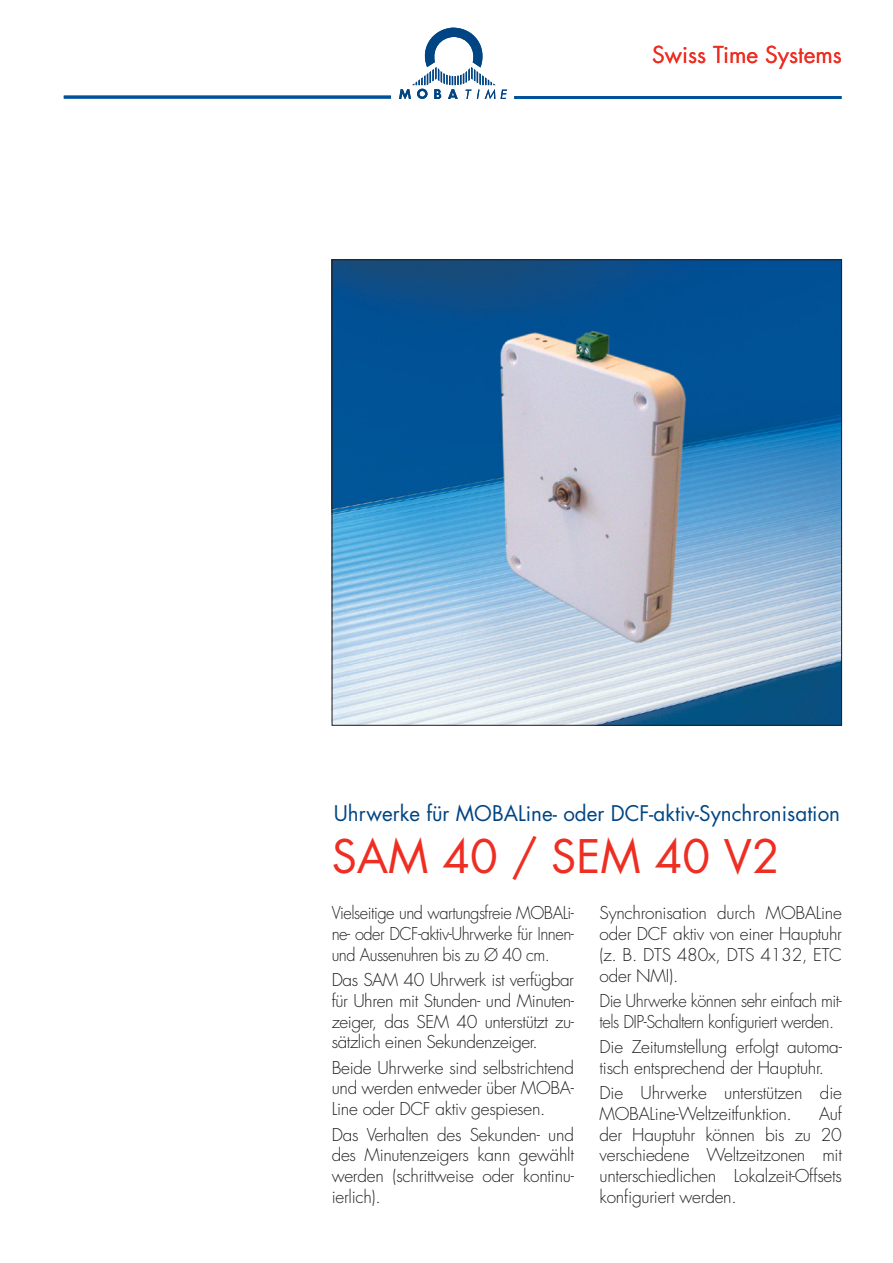
<style>
.page{position:relative;width:893px;height:1263px;background:#fff}
.page>*{position:absolute;margin:0;border:0;box-sizing:border-box;transform-origin:0 0}
.Produktbezeichnung_T{font:45px "Futura Std";color:#ee2e22}
.t1{font:22.65px "Futura";color:#ee2e22}
.Zwischentitel{font:21px "Futura Std";color:#004583}
.Titelseitentext{font:300 17.25px/20.7px "Futura Std";letter-spacing:-.015em;color:#231f20;text-align:justify}
.Titelseitentext-2{font:300 17.25px/20.7px "Futura Std";letter-spacing:-.015em;color:#231f20;text-align:justify;scale:.95 1}
</style>
<div class="page">
<img style="left:334px;top:261px;width:506px;height:463px">
<svg style="left:399px;top:28px;width:108px;height:71px"></svg>
<hr style="left:64px;top:96px;width:327px;height:3px;background:#01529a">
<hr style="left:514px;top:96px;width:327px;height:3px;background:#01529a">
<h2 class="t1" style="left:652px;top:39px;width:191px">Swiss Time Systems</h2>
<p class="Zwischentitel" style="left:334px;top:800px;width:508px">Uhrwerke für MOBALine- oder DCF-aktiv-Synchronisation</p>
<p class="Produktbezeichnung_T" style="left:332px;top:827px;width:450px">SAM 40 / SEM 40 V2</p>
<p class="Titelseitentext-2" style="left:332px;top:903px;width:257px">Vielseitige und wartungsfreie MOBALi&shy;ne- oder DCF-aktiv-Uhrwerke für Innen&shy;und Aussenuhren bis zu Ø 40 cm.</p>
<p class="Titelseitentext" style="left:332px;top:970px;width:244px">Das SAM 40 Uhrwerk ist verfügbar für Uhren mit Stunden- und Minuten&shy;zeiger, das SEM 40 unterstützt zu&shy;sätzlich einen Sekundenzeiger.</p>
<p class="Titelseitentext" style="left:332px;top:1058px;width:244px">Beide Uhrwerke sind selbstrichtend und werden entweder über MOBA-Line oder DCF aktiv gespiesen.</p>
<p class="Titelseitentext" style="left:332px;top:1124px;width:244px">Das Verhalten des Sekunden- und des Minutenzeigers kann gewählt werden (schrittweise oder kontinu&shy;ierlich).</p>
<p class="Titelseitentext" style="left:600px;top:903px;width:244px">Synchronisation durch MOBALine oder DCF aktiv von einer Hauptuhr (z. B. DTS 480x, DTS 4132, ETC oder NMI).</p>
<p class="Titelseitentext-2" style="left:600px;top:991px;width:257px">Die Uhrwerke können sehr einfach mit&shy;tels DIP-Schaltern konfiguriert werden.</p>
<p class="Titelseitentext" style="left:600px;top:1037px;width:244px">Die Zeitumstellung erfolgt automa&shy;tisch entsprechend der Hauptuhr.</p>
<p class="Titelseitentext" style="left:600px;top:1083px;width:244px">Die Uhrwerke unterstützen die<br>MOBALine-Weltzeitfunktion.</p>
<p class="Titelseitentext" style="left:600px;top:1104px;width:244px;text-indent:220px">Auf der Hauptuhr können bis zu 20 verschiedene Weltzeitzonen mit unterschiedlichen Lokalzeit-Offsets konfiguriert werden.</p>
</div>
